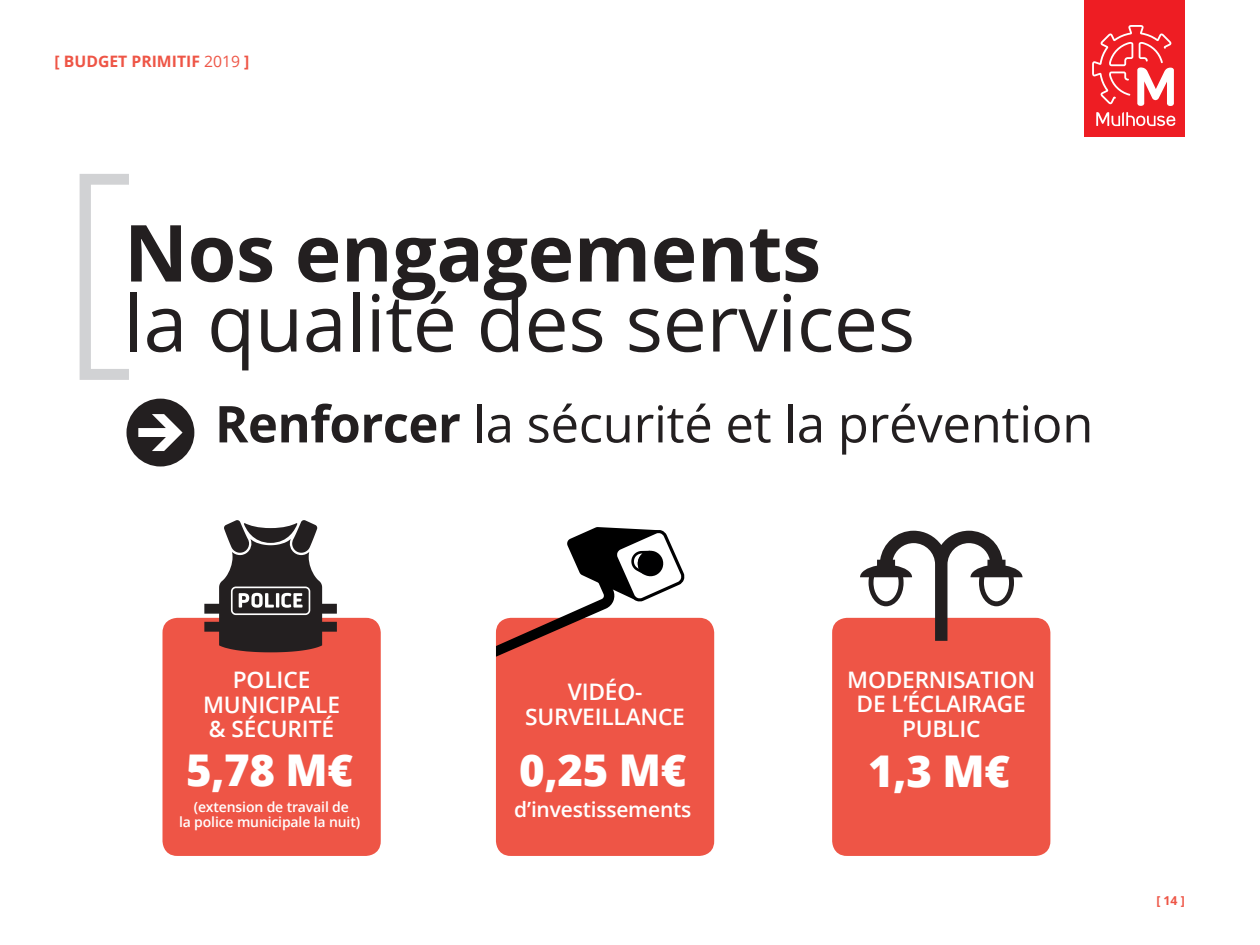
<style>
.page{position:relative;width:1260px;height:945px;background:#fff}
.page>*{position:absolute;margin:0;border:0;box-sizing:border-box;transform-origin:0 0}
.t1{font:300 236.25px "Open Sans";color:#d1d2d4}
.t2{font:78.75px "Open Sans";letter-spacing:-.005em;color:#231f20}
.t3{font:700 78.75px "Open Sans";letter-spacing:-.005em;color:#231f20}
.t4{font:50.75px "Open Sans";letter-spacing:-.005em;color:#231f20}
.t5{font:800 43.75px "Open Sans";color:#fff}
.t6{font:600 22.75px/24.5px "Open Sans";letter-spacing:-.01em;color:#fff;text-align:center}
.t7{font:600 21px "Open Sans";letter-spacing:-.01em;color:#fff}
.t8{font:700 15.75px "Open Sans";color:#ee5546}
.t9{font:600 14px/15.8px "Open Sans";letter-spacing:-.01em;color:#fff;text-align:center}
.t10{font:700 12.25px "Open Sans";color:#ee5546}
.s1{font-weight:400}
.s2{font-weight:700}
</style>
<div class="page">
<div style="left:162px;top:618px;width:219px;height:238px;background:#ee5546;border-radius:15px"></div>
<div style="left:496px;top:618px;width:218px;height:238px;background:#ee5546;border-radius:15px"></div>
<div style="left:832px;top:618px;width:218px;height:238px;background:#ee5546;border-radius:15px"></div>
<svg style="left:126px;top:399px;width:68px;height:68px"></svg>
<svg style="left:496px;top:527px;width:189px;height:130px"></svg>
<svg style="left:860px;top:531px;width:163px;height:110px"></svg>
<div style="left:1084px;top:0;width:101px;height:137px;background:#ee1d23"></div>
<svg style="left:1096px;top:112px;width:79px;height:14px"></svg>
<svg style="left:1092px;top:25px;width:82px;height:81px"></svg>
<svg style="left:204px;top:520px;width:133px;height:132px"></svg>
<p class="t8" style="left:55px;top:50px;width:196px">[ BUDGET PRIMITIF <span class="s1">2019</span> ]</p>
<h1 class="t1" style="left:60px;top:95px;width:77px">[</h1>
<h2 class="t3" style="left:124px;top:197px;width:699px">Nos engagements</h2>
<h2 class="t2" style="left:124px;top:269px;width:793px">la qualité des services</h2>
<h3 class="t4" style="left:215px;top:389px;width:880px"><span class="s2">Renforcer</span> la sécurité et la prévention</h3>
<p class="t6" style="left:203px;top:667px;width:139px">POLICE<br>MUNICIPALE &amp; SÉCURITÉ</p>
<h3 class="t5" style="left:186px;top:737px;width:169px">5,78 M€</h3>
<p class="t9" style="left:179px;top:798px;width:183px">(extension de travail de<br>la police municipale la nuit)</p>
<p class="t6" style="left:525px;top:679px;width:161px">VIDÉO-<br>SURVEILLANCE</p>
<p class="t6" style="left:847px;top:667px;width:189px">MODERNISATION<br>DE L’ÉCLAIRAGE<br>PUBLIC</p>
<h3 class="t5" style="left:519px;top:737px;width:169px">0,25 M€</h3>
<p class="t7" style="left:514px;top:795px;width:179px">d’investissements</p>
<h3 class="t5" style="left:868px;top:738px;width:143px">1,3 M€</h3>
<p class="t10" style="left:1156px;top:892px;width:30px">[ 14 ]</p>
</div>
